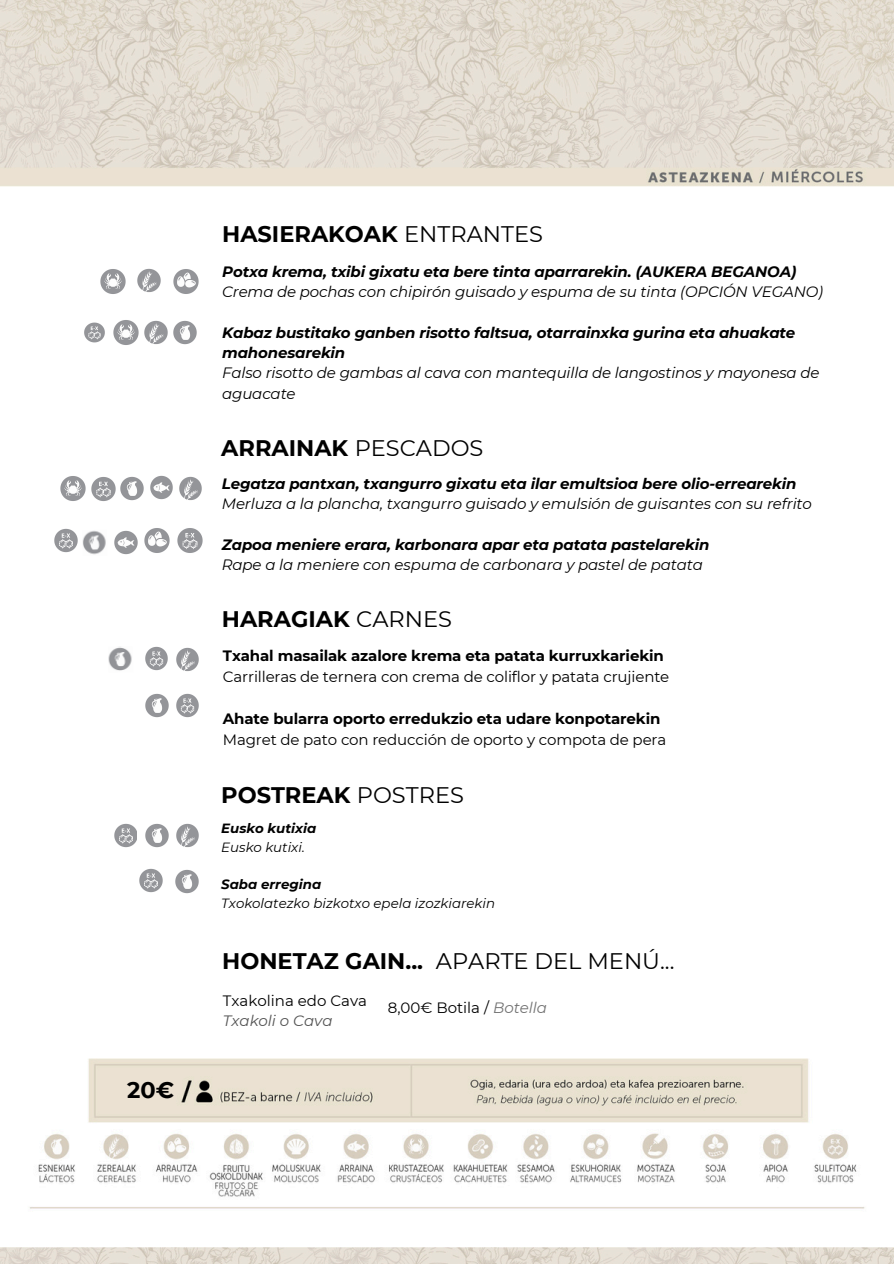
<style>
.page{position:relative;width:894px;height:1264px;background:#fff}
.page>*{position:absolute;margin:0;border:0;box-sizing:border-box;transform-origin:0 0}
.t1{font:700 22.5px "Montserrat";color:#000}
.t2{font:22.5px "Montserrat";color:#000}
.t3{font:italic 15px/20.2px "Montserrat";letter-spacing:-.01em;color:#000}
.t4{font:italic 700 15px/20.2px "Montserrat";letter-spacing:-.01em;color:#000}
.t5{font:15px/20.2px "Montserrat";letter-spacing:-.01em;color:#000}
.t6{font:700 15px/21px "Montserrat";letter-spacing:-.01em;color:#000}
.t7{font:italic 13.35px "Montserrat";color:#000}
.t8{font:italic 700 13.35px "Montserrat";color:#000}
.s1{font-weight:400}
.s2{font-weight:700}
.s3{font-style:italic;color:#545454}
.s4{font-style:italic;color:#737373}
</style>
<div class="page">
<img style="left:0;top:0;width:893px;height:1263px">
<img style="left:149px;top:474px;width:25px;height:26px">
<img style="left:176px;top:526px;width:27px;height:29px">
<img style="left:82px;top:529px;width:25px;height:27px">
<img style="left:178px;top:476px;width:25px;height:26px">
<img style="left:172px;top:320px;width:25px;height:26px">
<img style="left:144px;top:320px;width:24px;height:26px">
<img style="left:83px;top:321px;width:23px;height:23px">
<img style="left:120px;top:475px;width:25px;height:26px">
<img style="left:90px;top:475px;width:26px;height:27px">
<img style="left:144px;top:526px;width:27px;height:29px">
<img style="left:114px;top:529px;width:24px;height:26px">
<img style="left:59px;top:474px;width:27px;height:28px">
<img style="left:54px;top:528px;width:25px;height:25px">
<img style="left:175px;top:646px;width:25px;height:26px">
<img style="left:145px;top:646px;width:23px;height:25px">
<img style="left:175px;top:692px;width:25px;height:26px">
<img style="left:144px;top:692px;width:25px;height:26px">
<img style="left:175px;top:822px;width:25px;height:26px">
<img style="left:144px;top:822px;width:25px;height:26px">
<img style="left:137px;top:267px;width:24px;height:26px">
<img style="left:172px;top:267px;width:27px;height:29px">
<img style="left:112px;top:319px;width:27px;height:28px">
<img style="left:108px;top:646px;width:25px;height:26px">
<img style="left:114px;top:822px;width:23px;height:26px">
<img style="left:140px;top:867px;width:22px;height:26px">
<img style="left:174px;top:868px;width:25px;height:26px">
<img style="left:99px;top:267px;width:27px;height:29px">
<p class="t1" style="left:127px;top:1076px;width:49px">20€</p>
<p class="t1" style="left:222px;top:220px;width:322px">HASIERAKOAK <span class="s1">ENTRANTES</span></p>
<p class="t4" style="left:222px;top:261px;width:575px">Potxa krema, txibi gixatu eta bere tinta aparrarekin. (AUKERA BEGANOA)</p>
<p class="t3" style="left:222px;top:282px;width:602px">Crema de pochas con chipirón guisado y espuma de su tinta (OPCIÓN VEGANO)</p>
<p class="t4" style="left:222px;top:322px;width:574px">Kabaz bustitako ganben risotto faltsua, otarrainxka gurina eta ahuakate mahonesarekin</p>
<p class="t3" style="left:222px;top:363px;width:598px">Falso risotto de gambas al cava con mantequilla de langostinos y mayonesa de aguacate</p>
<p class="t1" style="left:221px;top:434px;width:264px">ARRAINAK <span class="s1">PESCADOS</span></p>
<p class="t3" style="left:222px;top:473px;width:591px"><span class="s2">Legatza pantxan, txangurro gixatu eta ilar emultsioa bere olio-errearekin<br></span>Merluza a la plancha, txangurro guisado y emulsión de guisantes con su refrito</p>
<p class="t4" style="left:222px;top:534px;width:489px">Zapoa meniere erara, karbonara apar eta patata pastelarekin<br><span class="s1">Rape a la meniere con espuma de carbonara y pastel de patata</span></p>
<p class="t1" style="left:222px;top:605px;width:231px">HARAGIAK <span class="s1">CARNES</span></p>
<h1 class="t5" style="left:223px;top:645px;width:448px;line-height:21px"><span class="s2">Txahal masailak azalore krema eta patata kurruxkariekin<br></span>Carrilleras de ternera con crema de coliflor y patata crujiente</h1>
<h3 class="t6" style="left:223px;top:708px;width:445px">Ahate bularra oporto erredukzio eta udare konpotarekin<br><span class="s1">Magret de pato con reducción de oporto y compota de pera</span></h3>
<p class="t1" style="left:221px;top:781px;width:244px">POSTREAK <span class="s1">POSTRES</span></p>
<h3 class="t8" style="left:221px;top:820px;width:97px">Eusko kutixia</h3>
<h1 class="t7" style="left:221px;top:839px;width:85px">Eusko kutixi.</h1>
<h3 class="t8" style="left:221px;top:876px;width:102px">Saba erregina</h3>
<h3 class="t7" style="left:221px;top:895px;width:275px">Txokolatezko bizkotxo epela izozkiarekin</h3>
<p class="t2" style="left:222px;top:947px;width:453px"><span class="s2">HONETAZ GAIN...</span> APARTE DEL MENÚ...</p>
<h2 class="t5" style="left:223px;top:990px;width:146px">Txakolina edo Cava<br><span class="s3">Txakoli o Cava</span></h2>
<h1 class="t5" style="left:387px;top:997px;width:161px">8,00€ Botila / <span class="s4">Botella</span></h1>
</div>
